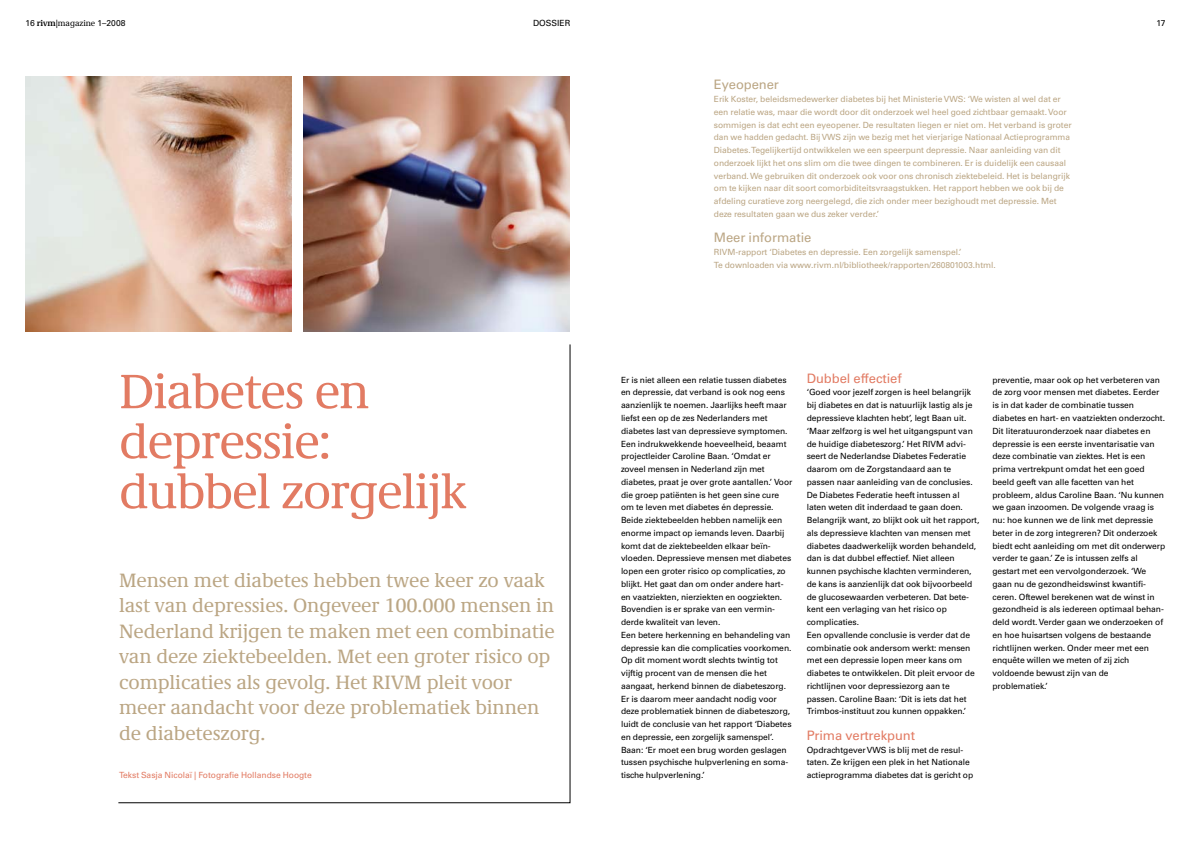
<style>
.page{position:relative;width:1191px;height:842px;background:#fff}
.page>*{position:absolute;margin:0;border:0;box-sizing:border-box;transform-origin:0 0}
.t1{font:50px/50px "RIVM Demos";letter-spacing:-.025em;color:#e27b63}
.t2{font:20px/25.5px "RIVM Demos";letter-spacing:-.005em;color:#bba684}
.t3{font:13px "Univers LT Std";letter-spacing:-.005em;color:#e27b63}
.t4{font:13px "Univers LT Std";letter-spacing:-.005em;color:#bba684}
.t5{font:8.5px/12.8px "Univers LT Std";letter-spacing:-.005em;color:#000}
.t6{font:8.5px/12.8px "Univers LT Std";letter-spacing:-.005em;color:#bba684}
.t7{font:8.5px "Univers LT Std";letter-spacing:-.005em;color:#e27b63}
.s1{font-family:"RIVM Demos";font-weight:700}
.s2{font-family:"RIVM Demos"}
</style>
<div class="page">
<svg style="left:118px;top:344px;width:452px;height:459px"></svg>
<img style="left:26px;top:77px;width:265px;height:255px">
<img style="left:304px;top:77px;width:266px;height:255px">
<p class="t5" style="left:26px;top:16px;width:101px">16 <span class="s1">rivm|</span><span class="s2">magazine</span> 1–2008</p>
<p class="t5" style="left:1156px;top:16px;width:11px">17</p>
<p class="t5" style="left:533px;top:16px;width:39px">DOSSIER</p>
<h1 class="t1" style="left:119px;top:366px;width:349px">Diabetes en depressie: dubbel zorgelijk</h1>
<p class="t2" style="left:119px;top:567px;width:437px">Mensen met diabetes hebben twee keer zo vaak last van depressies. Ongeveer 100.000 mensen in Nederland krijgen te maken met een combinatie van deze ziektebeelden. Met een groter risico op complicaties als gevolg. Het RIVM pleit voor meer aandacht voor deze problematiek binnen de diabeteszorg.</p>
<p class="t7" style="left:119px;top:770px;width:194px">Tekst Sasja Nicolaï | Fotografie Hollandse Hoogte</p>
<h3 class="t4" style="left:714px;top:77px;width:67px">Eyeopener</h3>
<p class="t6" style="left:714px;top:93px;width:359px">Erik Koster, beleidsmedewerker diabetes bij het Ministerie VWS: ‘We wisten al wel dat er een relatie was, maar die wordt door dit onderzoek wel heel goed zichtbaar gemaakt. Voor sommigen is dat echt een eyeopener. De resultaten liegen er niet om. Het verband is groter dan we hadden gedacht. Bij VWS zijn we bezig met het vierjarige Nationaal Actieprogramma Diabetes. Tegelijkertijd ontwikkelen we een speerpunt depressie. Naar aanleiding van dit onderzoek lijkt het ons slim om die twee dingen te combineren. Er is duidelijk een causaal verband. We gebruiken dit onderzoek ook voor ons chronisch ziektebeleid. Het is belangrijk om te kijken naar dit soort comorbiditeitsvraagstukken. Het rapport hebben we ook bij de afdeling curatieve zorg neergelegd, die zich onder meer bezighoudt met depressie. Met deze resultaten gaan we dus zeker verder.’</p>
<h3 class="t4" style="left:714px;top:230px;width:99px">Meer informatie</h3>
<p class="t6" style="left:714px;top:246px;width:284px">RIVM-rapport ‘Diabetes en depressie. Een zorgelijk samenspel.’<br>Te downloaden via www.rivm.nl/bibliotheek/rapporten/260801003.html.</p>
<p class="t5" style="left:621px;top:373px;width:173px">Er is niet alleen een relatie tussen diabetes en depressie, dat verband is ook nog eens aanzienlijk te noemen. Jaarlijks heeft maar liefst een op de zes Nederlanders met diabetes last van depressieve symptomen.<br>Een indrukwekkende hoeveelheid, beaamt projectleider Caroline Baan. ‘Omdat er zoveel mensen in Nederland zijn met diabetes, praat je over grote aantallen.’ Voor die groep patiënten is het geen sine cure om te leven met diabetes én depressie.<br>Beide ziektebeelden hebben namelijk een enorme impact op iemands leven. Daarbij komt dat de ziektebeelden elkaar beïn&shy;vloeden. Depressieve mensen met diabetes lopen een groter risico op complicaties, zo blijkt. Het gaat dan om onder andere hart&shy;en vaatziekten, nierziekten en oogziekten.<br>Bovendien is er sprake van een vermin&shy;derde kwaliteit van leven.<br>Een betere herkenning en behandeling van depressie kan die complicaties voorkomen.<br>Op dit moment wordt slechts twintig tot vijftig procent van de mensen die het aangaat, herkend binnen de diabeteszorg.<br>Er is daarom meer aandacht nodig voor deze problematiek binnen de diabeteszorg, luidt de conclusie van het rapport ‘Diabetes en depressie, een zorgelijk samenspel’.<br>Baan: ‘Er moet een brug worden geslagen tussen psychische hulpverlening en soma&shy;tische hulpverlening.’</p>
<h3 class="t3" style="left:806px;top:370px;width:96px">Dubbel effectief</h3>
<p class="t5" style="left:806px;top:386px;width:174px">‘Goed voor jezelf zorgen is heel belangrijk bij diabetes en dat is natuurlijk lastig als je depressieve klachten hebt’, legt Baan uit. ‘Maar zelfzorg is wel het uitgangspunt van de huidige diabeteszorg.’ Het RIVM advi&shy;seert de Nederlandse Diabetes Federatie daarom om de Zorgstandaard aan te passen naar aanleiding van de conclusies.<br>De Diabetes Federatie heeft intussen al laten weten dit inderdaad te gaan doen.<br>Belangrijk want, zo blijkt ook uit het rapport, als depressieve klachten van mensen met diabetes daadwerkelijk worden behandeld, dan is dat dubbel effectief. Niet alleen kunnen psychische klachten verminderen, de kans is aanzienlijk dat ook bijvoorbeeld de glucosewaarden verbeteren. Dat bete&shy;kent een verlaging van het risico op complicaties.<br>Een opvallende conclusie is verder dat de combinatie ook andersom werkt: mensen met een depressie lopen meer kans om diabetes te ontwikkelen. Dit pleit ervoor de richtlijnen voor depressiezorg aan te passen. Caroline Baan: ‘Dit is iets dat het Trimbos-instituut zou kunnen oppakken.’</p>
<h3 class="t3" style="left:806px;top:728px;width:110px">Prima vertrekpunt</h3>
<p class="t5" style="left:806px;top:743px;width:168px">Opdrachtgever VWS is blij met de resul&shy;taten. Ze krijgen een plek in het Nationale actieprogramma diabetes dat is gericht op</p>
<p class="t5" style="left:992px;top:373px;width:174px">preventie, maar ook op het verbeteren van de zorg voor mensen met diabetes. Eerder is in dat kader de combinatie tussen diabetes en hart- en vaatziekten onderzocht.<br>Dit literatuuronderzoek naar diabetes en depressie is een eerste inventarisatie van deze combinatie van ziektes. Het is een prima vertrekpunt omdat het een goed beeld geeft van alle facetten van het probleem, aldus Caroline Baan. ‘Nu kunnen we gaan inzoomen. De volgende vraag is nu: hoe kunnen we de link met depressie beter in de zorg integreren? Dit onderzoek biedt echt aanleiding om met dit onderwerp verder te gaan.’ Ze is intussen zelfs al gestart met een vervolgonderzoek. ‘We gaan nu de gezondheidswinst kwantifi&shy;ceren. Oftewel berekenen wat de winst in gezondheid is als iedereen optimaal behan&shy;deld wordt. Verder gaan we onderzoeken of en hoe huisartsen volgens de bestaande richtlijnen werken. Onder meer met een enquête willen we meten of zij zich voldoende bewust zijn van de problematiek.’</p>
</div>
